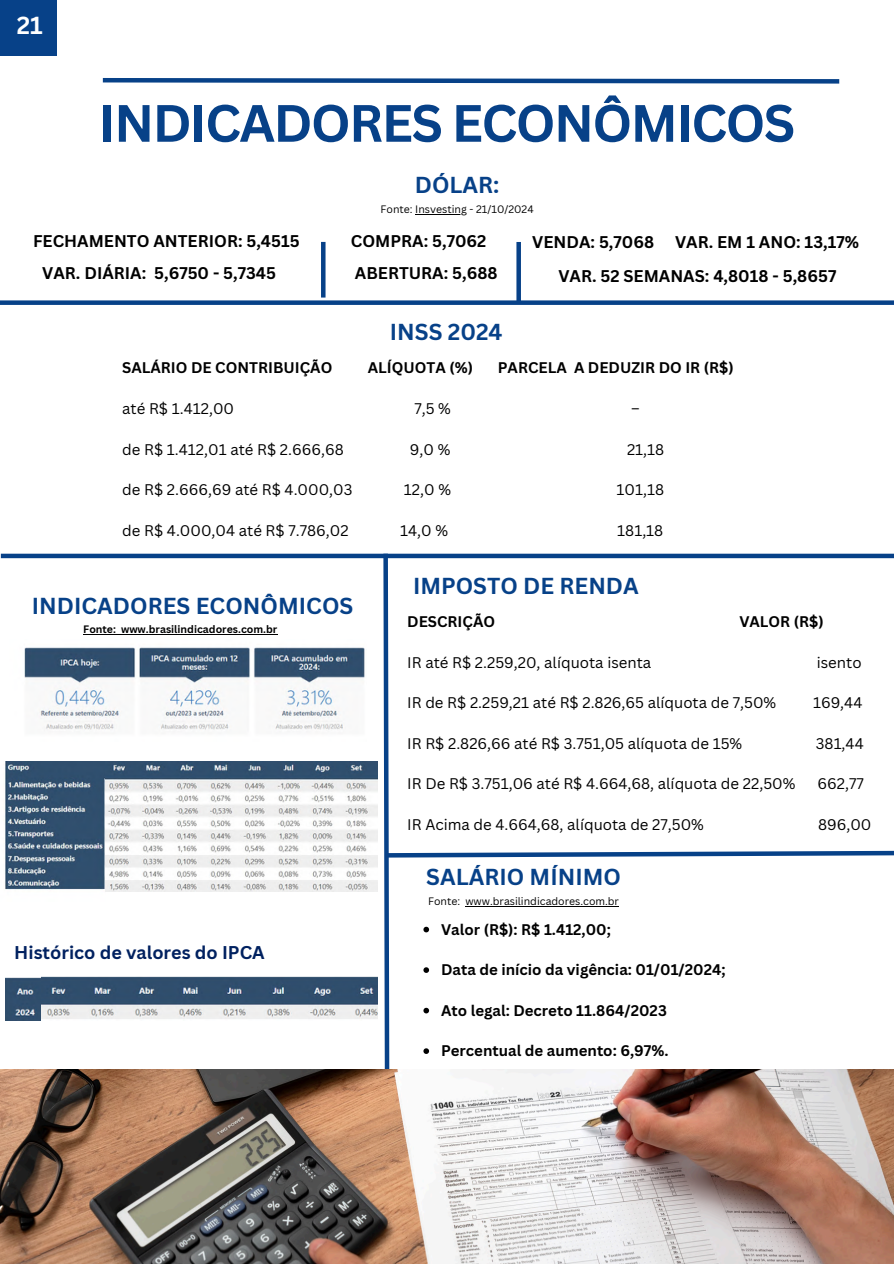
<style>
.page{position:relative;width:894px;height:1264px;background:#fff}
.page>*{position:absolute;margin:0;border:0;box-sizing:border-box;transform-origin:0 0}
.t1{font:700 51.3px "Canva Sans";letter-spacing:-.035em;color:#074188}
.t2{font:700 24px "Canva Sans";color:#fff}
.t3{font:700 22.5px "Canva Sans";color:#074188}
.t4{font:700 18px "Canva Sans";color:#002160}
.t5{font:700 16.5px "Canva Sans";color:#000}
.t6{font:15px "Canva Sans";color:#000}
.t7{font:700 15px "Canva Sans";color:#000}
.t8{font:10.5px "Canva Sans";color:#000}
.t9{font:700 10.5px "Canva Sans";color:#000}
</style>
<div class="page">
<div style="left:0;top:300px;width:893px;height:5px;background:#074188"></div>
<div style="left:1px;top:553px;width:892px;height:5px;background:#074188"></div>
<svg style="left:102px;top:78px;width:738px;height:6px;background:#4570a5"></svg>
<hr style="left:321px;top:242px;width:4px;height:55px;background:#074188">
<div style="left:516px;top:242px;width:5px;height:60px;background:#074188"></div>
<img style="left:0;top:1069px;width:381px;height:194px">
<div style="left:0;top:0;width:57px;height:56px;background:#074188"></div>
<img style="left:24px;top:647px;width:341px;height:83px">
<img style="left:5px;top:761px;width:100px;height:129px">
<img style="left:5px;top:976px;width:372px;height:44px">
<svg style="left:381px;top:553px;width:512px;height:710px"></svg>
<hr style="left:415px;top:214px;width:52px;height:1px;background:#000">
<hr style="left:83px;top:634px;width:33px;height:1px;background:#000">
<hr style="left:121px;top:634px;width:156px;height:1px;background:#000">
<img style="left:106px;top:761px;width:271px;height:130px">
<p class="t2" style="left:17px;top:8px;width:27px">21</p>
<p class="t1" style="left:99px;top:87px;width:697px">INDICADORES ECONÔMICOS</p>
<h3 class="t3" style="left:415px;top:169px;width:86px">DÓLAR:</h3>
<p class="t8" style="left:380px;top:202px;width:154px">Fonte: Insvesting - 21/10/2024</p>
<h3 class="t5" style="left:33px;top:229px;width:268px">FECHAMENTO ANTERIOR: 5,4515</h3>
<h3 class="t5" style="left:351px;top:229px;width:137px">COMPRA: 5,7062</h3>
<h3 class="t5" style="left:42px;top:261px;width:235px">VAR. DIÁRIA: 5,6750 - 5,7345</h3>
<h3 class="t5" style="left:355px;top:261px;width:144px">ABERTURA: 5,688</h3>
<h2 class="t3" style="left:390px;top:316px;width:114px">INSS 2024</h2>
<h6 class="t5" style="left:532px;top:230px;width:123px">VENDA: 5,7068</h6>
<p class="t5" style="left:674px;top:230px;width:185px">VAR. EM 1 ANO: 13,17%</p>
<p class="t5" style="left:558px;top:264px;width:279px">VAR. 52 SEMANAS: 4,8018 - 5,8657</p>
<p class="t7" style="left:122px;top:357px;width:212px">SALÁRIO DE CONTRIBUIÇÃO</p>
<p class="t7" style="left:368px;top:357px;width:107px">ALÍQUOTA (%)</p>
<p class="t7" style="left:497px;top:357px;width:237px">PARCELA A DEDUZIR DO IR (R$)</p>
<h1 class="t6" style="left:122px;top:398px;width:113px">até R$ 1.412,00</h1>
<h1 class="t6" style="left:414px;top:398px;width:38px">7,5 %</h1>
<h1 class="t6" style="left:631px;top:398px;width:10px">–</h1>
<h3 class="t6" style="left:122px;top:438px;width:223px">de R$ 1.412,01 até R$ 2.666,68</h3>
<h3 class="t6" style="left:410px;top:438px;width:42px">9,0 %</h3>
<h3 class="t6" style="left:627px;top:438px;width:39px">21,18</h3>
<h3 class="t6" style="left:122px;top:479px;width:232px">de R$ 2.666,69 até R$ 4.000,03</h3>
<h3 class="t6" style="left:404px;top:479px;width:49px">12,0 %</h3>
<h3 class="t6" style="left:616px;top:479px;width:49px">101,18</h3>
<h3 class="t6" style="left:122px;top:519px;width:228px">de R$ 4.000,04 até R$ 7.786,02</h3>
<h3 class="t6" style="left:400px;top:519px;width:49px">14,0 %</h3>
<h3 class="t6" style="left:617px;top:519px;width:48px">181,18</h3>
<h6 class="t3" style="left:32px;top:590px;width:323px">INDICADORES ECONÔMICOS</h6>
<h4 class="t9" style="left:83px;top:622px;width:195px">Fonte: www.brasilindicadores.com.br</h4>
<p class="t4" style="left:14px;top:940px;width:252px">Histórico de valores do IPCA</p>
<h2 class="t3" style="left:413px;top:570px;width:227px">IMPOSTO DE RENDA</h2>
<h5 class="t7" style="left:407px;top:611px;width:89px">DESCRIÇÃO</h5>
<h5 class="t7" style="left:739px;top:611px;width:86px">VALOR (R$)</h5>
<h6 class="t6" style="left:407px;top:651px;width:245px">IR até R$ 2.259,20, alíquota isenta</h6>
<h6 class="t6" style="left:816px;top:651px;width:46px">isento</h6>
<h6 class="t6" style="left:407px;top:692px;width:370px">IR de R$ 2.259,21 até R$ 2.826,65 alíquota de 7,50%</h6>
<h6 class="t6" style="left:812px;top:692px;width:51px">169,44</h6>
<h6 class="t6" style="left:407px;top:732px;width:336px">IR R$ 2.826,66 até R$ 3.751,05 alíquota de 15%</h6>
<h6 class="t6" style="left:815px;top:732px;width:49px">381,44</h6>
<h6 class="t6" style="left:407px;top:773px;width:389px">IR De R$ 3.751,06 até R$ 4.664,68, alíquota de 22,50%</h6>
<h6 class="t6" style="left:817px;top:773px;width:48px">662,77</h6>
<h6 class="t6" style="left:407px;top:813px;width:298px">IR Acima de 4.664,68, alíquota de 27,50%</h6>
<h6 class="t6" style="left:817px;top:813px;width:55px">896,00</h6>
<h3 class="t3" style="left:426px;top:860px;width:196px">SALÁRIO MÍNIMO</h3>
<p class="t8" style="left:428px;top:893px;width:192px">Fonte: www.brasilindicadores.com.br</p>
<p class="t7" style="left:441px;top:918px;width:171px">Valor (R$): R$ 1.412,00;</p>
<p class="t7" style="left:441px;top:959px;width:286px">Data de início da vigência: 01/01/2024;</p>
<p class="t7" style="left:441px;top:999px;width:227px">Ato legal: Decreto 11.864/2023</p>
<p class="t7" style="left:441px;top:1040px;width:229px">Percentual de aumento: 6,97%.</p>
</div>
